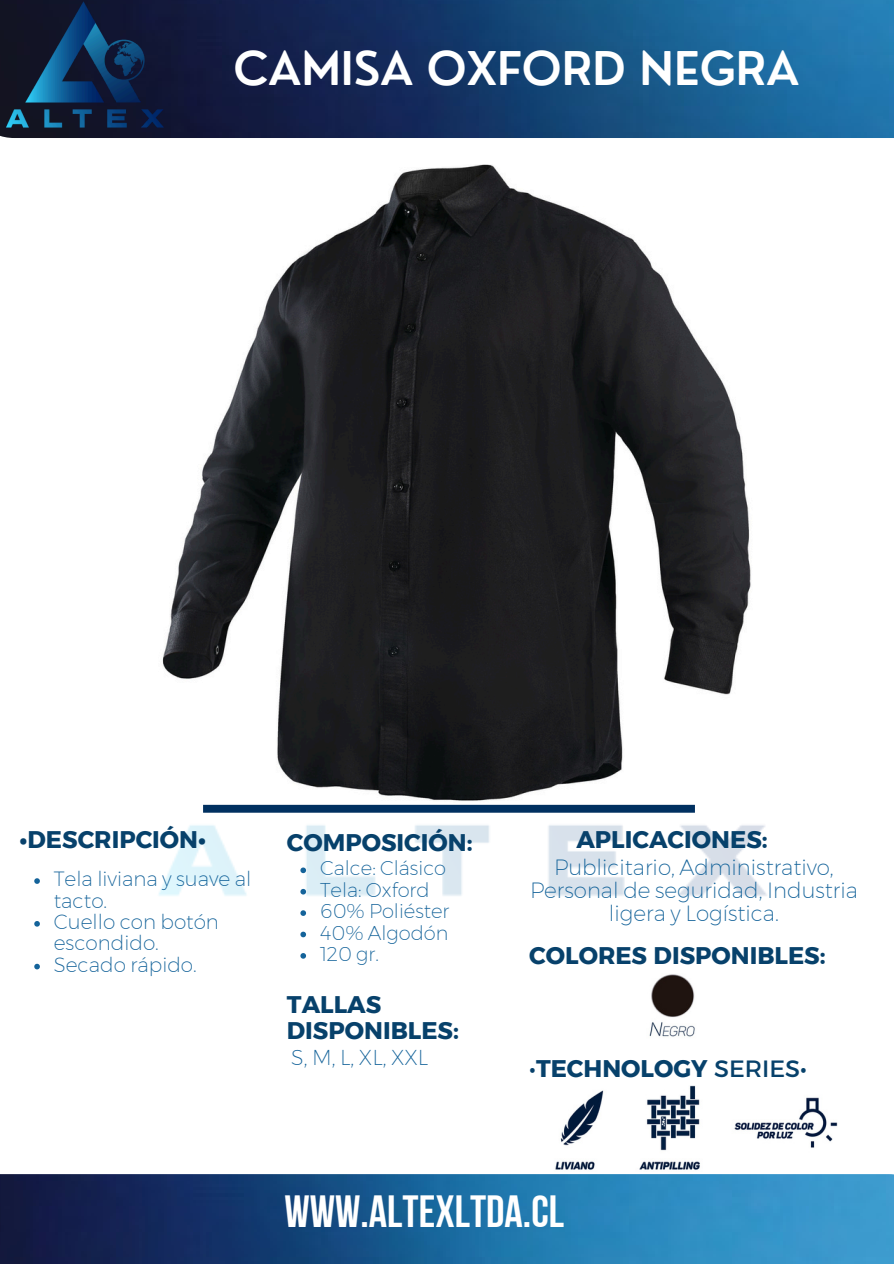
<style>
.page{position:relative;width:894px;height:1264px;background:#fff}
.page>*{position:absolute;margin:0;border:0;box-sizing:border-box;transform-origin:0 0}
.t1{font:600 45.3px "Nourd";color:#fff}
.t2{font:45px "Bebas Neue Cyrillic";color:#fff}
.t3{font:24px/25.8px "Kief Montaser Bold";color:#07416b}
.t4{font:300 21.45px/23px "Kief Montaser Extra";color:#14639a;text-align:center}
.t5{font:300 21px "Kief Montaser Extra";color:#14639a}
.t6{font:300 20.1px/21.3px "Kief Montaser Extra";color:#14639a}
.t7{font:300 19.5px "Kief Montaser Extra";color:#14639a}
.s1{font-family:"Kief Montaser Regular"}
</style>
<div class="page">
<img style="left:35px;top:804px;width:732px;height:166px">
<img style="left:190px;top:0;width:703px;height:138px">
<img style="left:0;top:1174px;width:893px;height:89px">
<img style="left:0;top:0;width:190px;height:138px">
<img style="left:162px;top:164px;width:589px;height:637px">
<img style="left:649px;top:974px;width:46px;height:63px">
<img style="left:555px;top:1085px;width:283px;height:85px">
<svg style="left:34px;top:878px;width:6px;height:5px"></svg>
<svg style="left:34px;top:921px;width:6px;height:5px"></svg>
<svg style="left:34px;top:963px;width:6px;height:6px"></svg>
<svg style="left:300px;top:867px;width:6px;height:6px"></svg>
<svg style="left:300px;top:888px;width:6px;height:6px"></svg>
<svg style="left:300px;top:910px;width:6px;height:5px"></svg>
<svg style="left:300px;top:931px;width:6px;height:6px"></svg>
<svg style="left:300px;top:953px;width:6px;height:5px"></svg>
<p class="t1" style="left:233px;top:40px;width:567px">CAMISA OXFORD NEGRA</p>
<p class="t3" style="left:20px;top:827px;width:188px">•DESCRIPCIÓN•</p>
<p class="t6" style="left:54px;top:868px;width:199px">Tela liviana y suave al tacto.</p>
<p class="t6" style="left:54px;top:911px;width:167px">Cuello con botón escondido.</p>
<h3 class="t6" style="left:54px;top:953px;width:144px">Secado rápido.</h3>
<p class="t3" style="left:287px;top:829px;width:187px">COMPOSICIÓN:</p>
<p class="t7" style="left:320px;top:856px;width:127px">Calce: Clásico</p>
<p class="t7" style="left:320px;top:877px;width:111px">Tela: Oxford</p>
<p class="t7" style="left:320px;top:899px;width:131px">60% Poliéster</p>
<p class="t7" style="left:320px;top:920px;width:130px">40% Algodón</p>
<h3 class="t7" style="left:320px;top:942px;width:60px">120 gr.</h3>
<p class="t3" style="left:529px;top:942px;width:298px">COLORES DISPONIBLES:</p>
<h3 class="t3" style="left:576px;top:827px;width:193px">APLICACIONES:</h3>
<p class="t4" style="left:530px;top:855px;width:329px">Publicitario, Administrativo,<br>Personal de seguridad, Industria ligera y Logística.</p>
<h4 class="t3" style="left:287px;top:991px;width:173px">TALLAS<br>DISPONIBLES:</h4>
<p class="t5" style="left:291px;top:1044px;width:139px">S, M, L, XL, XXL</p>
<h5 class="t3" style="left:529px;top:1055px;width:279px"><span class="s1">•</span>TECHNOLOGY <span class="s1">SERIES•</span></h5>
<h3 class="t2" style="left:284px;top:1192px;width:281px">WWW.ALTEXLTDA.CL</h3>
</div>
